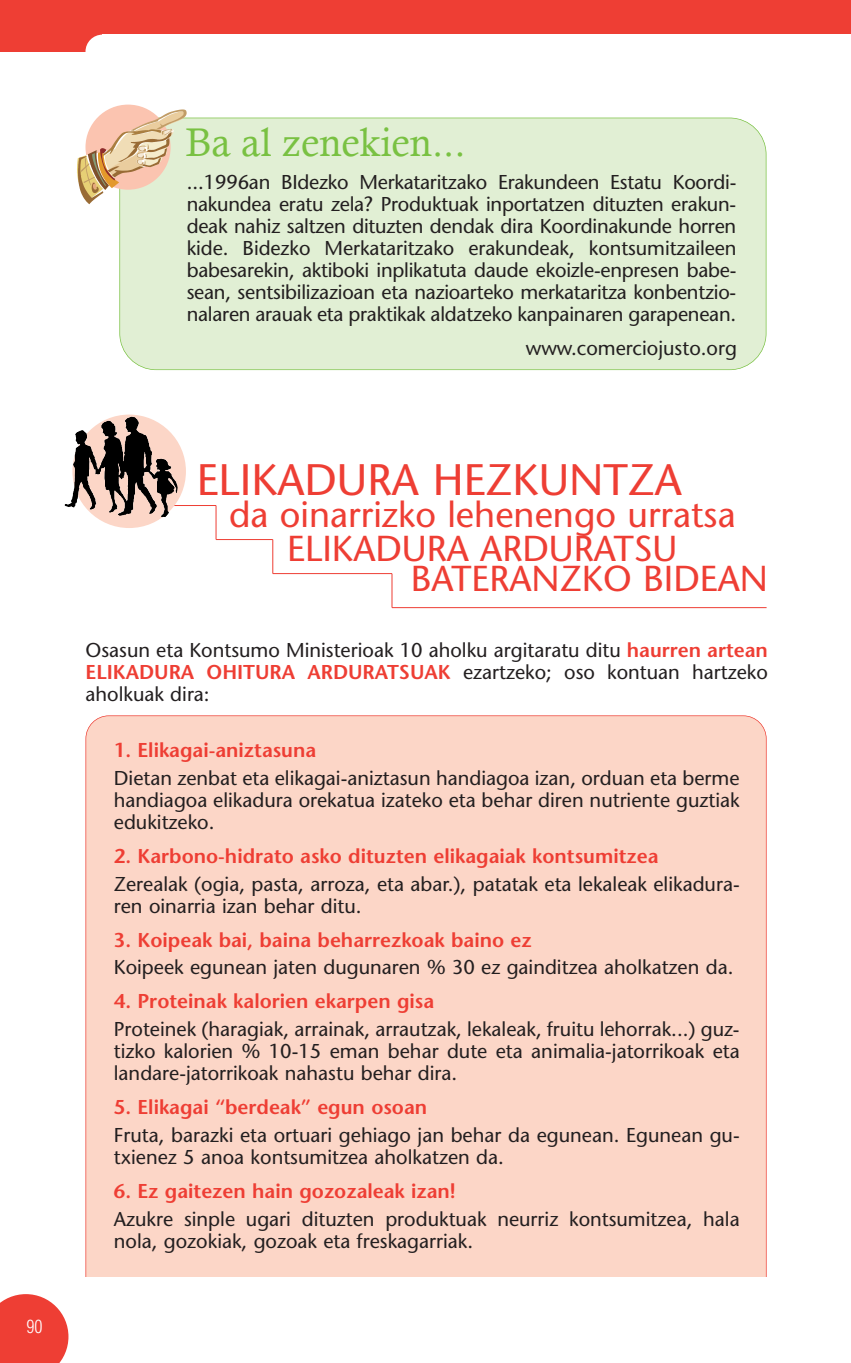
<style>
.page{position:relative;width:851px;height:1363px;background:#fff}
.page>*{position:absolute;margin:0;border:0;box-sizing:border-box;transform-origin:0 0}
.t1{font:44px "Stone Sans";color:#ee3e34}
.t2{font:40px "Calisto";color:#79c142}
.t3{font:36px/34px "Stone Sans";color:#ee3e34;text-align:center}
.t4{font:20px/22px "Stone Sans";color:#231f20}
.t5{font:300 condensed 18px "Helvetica";color:#fff}
.s1{font-weight:600;color:#ee3e34}
</style>
<div class="page">
<div style="left:86px;top:715px;width:679px;height:583px;background:#fcd6c7;border-radius:23px"></div>
<svg style="left:0;top:1294px;width:68px;height:68px;background:#ef534a"></svg>
<div style="left:0;top:0;width:850px;height:52px;background:#ee3e34"></div>
<div style="left:85px;top:35px;width:34px;height:34px;background:#fff;border-radius:50%"></div>
<div style="left:102px;top:35px;width:748px;height:34px;background:#fff"></div>
<div style="left:120px;top:118px;width:645px;height:251px;background:#e1efd4;border-radius:36px"></div>
<svg style="left:77px;top:109px;width:109px;height:95px"></svg>
<hr style="left:159px;top:505px;width:57px;height:1px;background:#ee3e34">
<hr style="left:272px;top:573px;width:120px;height:1px;background:#ee3e34">
<hr style="left:392px;top:607px;width:374px;height:1px;background:#ee3e34">
<hr style="left:216px;top:539px;width:56px;height:1px;background:#ee3e34">
<hr style="left:272px;top:539px;width:1px;height:34px;background:#ee3e34">
<hr style="left:391px;top:573px;width:1px;height:34px;background:#ee3e34">
<hr style="left:215px;top:505px;width:1px;height:34px;background:#ee3e34">
<svg style="left:72px;top:414px;width:114px;height:114px;background:#917c74"></svg>
<img style="left:135px;top:418px;width:25px;height:56px">
<div style="left:74px;top:1276px;width:702px;height:38px;background:#fff"></div>
<p class="t5" style="left:26px;top:1315px;width:17px">90</p>
<p class="t2" style="left:185px;top:119px;width:281px">Ba al zenekien...</p>
<p class="t4" style="left:187px;top:173px;width:551px;text-align:justify">...1996an BIdezko Merkataritzako Erakundeen Estatu Koordi&shy;nakundea eratu zela? Produktuak inportatzen dituzten erakun&shy;deak nahiz saltzen dituzten dendak dira Koordinakunde horren kide. Bidezko Merkataritzako erakundeak, kontsumitzaileen babesarekin, aktiboki inplikatuta daude ekoizle-enpresen babe&shy;sean, sentsibilizazioan eta nazioarteko merkataritza konbentzio&shy;nalaren arauak eta praktikak aldatzeko kanpainaren garapenean.</p>
<p class="t4" style="left:525px;top:338px;width:212px">www.comerciojusto.org</p>
<p class="t1" style="left:196px;top:462px;width:486px">ELIKADURA HEZKUNTZA</p>
<p class="t3" style="left:229px;top:501px;width:508px">da oinarrizko lehenengo urratsa<br>ELIKADURA ARDURATSU</p>
<p class="t3" style="left:410px;top:565px;width:358px">BATERANZKO BIDEAN</p>
<p class="t4" style="left:85px;top:641px;width:683px;text-align:justify">Osasun eta Kontsumo Ministerioak 10 aholku argitaratu ditu <span class="s1">haurren artean ELIKADURA OHITURA ARDURATSUAK</span> ezartzeko; oso kontuan hartzeko aholkuak dira:</p>
<p class="t4" style="left:114px;top:738px;width:627px;line-height:27.6px"><span class="s1">1. Elikagai-aniztasuna<br></span>Dietan zenbat eta elikagai-aniztasun handiagoa izan, orduan eta berme</p>
<p class="t4" style="left:114px;top:791px;width:627px">handiagoa elikadura orekatua izateko eta behar diren nutriente guztiak edukitzeko.</p>
<p class="t4" style="left:114px;top:844px;width:627px;line-height:27.6px"><span class="s1">2. Karbono-hidrato asko dituzten elikagaiak kontsumitzea<br></span>Zerealak (ogia, pasta, arroza, eta abar.), patatak eta lekaleak elikadura-</p>
<p class="t4" style="left:114px;top:896px;width:249px">ren oinarria izan behar ditu.</p>
<p class="t4" style="left:114px;top:927px;width:620px;line-height:27.6px"><span class="s1">3. Koipeak bai, baina beharrezkoak baino ez<br></span>Koipeek egunean jaten dugunaren % 30 ez gainditzea aholkatzen da.</p>
<p class="t4" style="left:114px;top:989px;width:626px;line-height:27.6px"><span class="s1">4. Proteinak kalorien ekarpen gisa<br></span>Proteinek (haragiak, arrainak, arrautzak, lekaleak, fruitu lehorrak...) guz-</p>
<p class="t4" style="left:114px;top:1042px;width:627px">tizko kalorien % 10-15 eman behar dute eta animalia-jatorrikoak eta landare-jatorrikoak nahastu behar dira.</p>
<p class="t4" style="left:114px;top:1095px;width:627px;line-height:27.6px"><span class="s1">5. Elikagai “berdeak” egun osoan<br></span>Fruta, barazki eta ortuari gehiago jan behar da egunean. Egunean gu-</p>
<p class="t4" style="left:114px;top:1147px;width:391px">txienez 5 anoa kontsumitzea aholkatzen da.</p>
<p class="t4" style="left:114px;top:1178px;width:627px;line-height:27.6px"><span class="s1">6. Ez gaitezen hain gozozaleak izan!<br></span>Azukre sinple ugari dituzten produktuak neurriz kontsumitzea, hala</p>
<p class="t4" style="left:114px;top:1231px;width:360px">nola, gozokiak, gozoak eta freskagarriak.</p>
</div>
